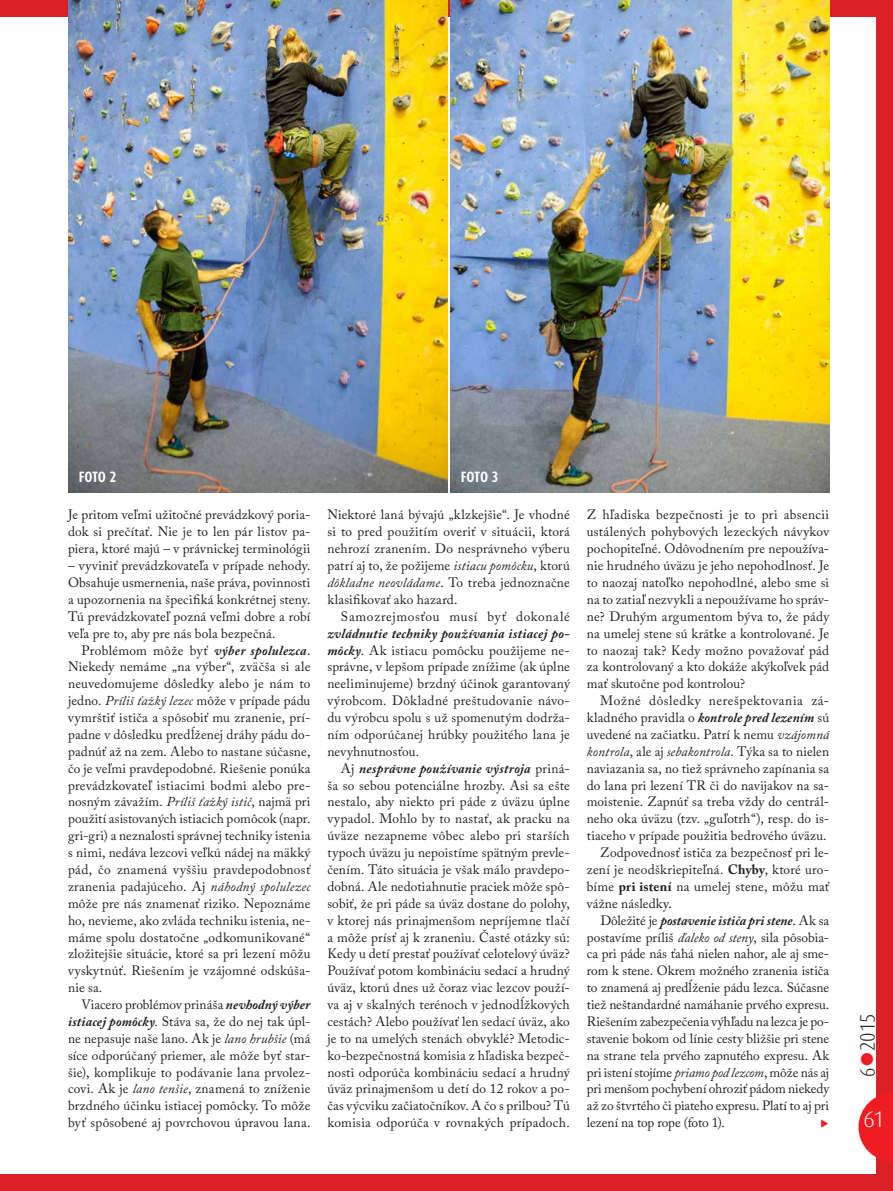
<style>
.page{position:relative;width:893px;height:1191px;background:#da2128}
.page>*{position:absolute;margin:0;border:0;box-sizing:border-box;transform-origin:0 0}
.t1{font:300 22.5px "Dax Pro";color:#fff}
.t2{font:300 condensed 21px "Dax Pro";color:#231f20}
.t3{font:700 condensed 15px "Dax Pro";letter-spacing:-.02em;color:#fff}
.t4{font:13.5px/16.8px "Adobe Caslon Pro";letter-spacing:.01em;color:#231f20;text-align:justify}
.t5{font:13.5px "Adobe Caslon Pro";letter-spacing:-.01em;color:#231f20}
.t6{font:italic 700 13.5px "Adobe Caslon Pro";color:#231f20}
.t7{font:13.5px "Adobe Caslon Pro";letter-spacing:.045em;color:#231f20}
.t8{font:13.5px "Adobe Caslon Pro";letter-spacing:.05em;color:#231f20}
.s1{font-weight:700;font-style:italic}
.s2{font-style:italic}
.s3{font-weight:700}
.s4{font-weight:400;font-style:normal}
.s5{color:#ee1d23}
</style>
<div class="page">
<div style="left:0;top:17px;width:876px;height:1157px;background:#fff"></div>
<svg style="left:858px;top:1093px;width:35px;height:68px"></svg>
<img style="left:450px;top:0;width:379px;height:493px">
<img style="left:68px;top:0;width:379px;height:493px">
<p class="t3" style="left:79px;top:467px;width:39px">FOTO 2</p>
<p class="t3" style="left:461px;top:467px;width:39px">FOTO 3</p>
<p class="t4" style="left:68px;top:506px;width:244px">Je pritom veľmi užitočné prevádzkový poria&shy;dok si prečítať. Nie je to len pár listov pa&shy;piera, ktoré majú – v právnickej terminológii</p>
<p class="t4" style="left:68px;top:557px;width:244px">– vyviniť prevádzkovateľa v prípade nehody.<br>Obsahuje usmernenia, naše práva, povinnosti a upozornenia na špecifiká konkrétnej steny.<br>Tú prevádzkovateľ pozná veľmi dobre a robí veľa pre to, aby pre nás bola bezpečná.</p>
<p class="t4" style="left:68px;top:641px;width:244px;text-indent:13px">Problémom môže byť <span class="s1">výber spolulezca</span>.<br>Niekedy nemáme „na výber“, zväčša si ale neuvedomujeme dôsledky alebo je nám to jedno. <span class="s2">Príliš ťažký lezec</span> môže v prípade pádu vymrštiť ističa a spôsobiť mu zranenie, prí&shy;padne v dôsledku predĺženej dráhy pádu do&shy;padnúť až na zem. Alebo to nastane súčasne, čo je veľmi pravdepodobné. Riešenie ponúka prevádzkovateľ istiacimi bodmi alebo pre&shy;nosným závažím. <span class="s2">Príliš ťažký istič</span>, najmä pri použití asistovaných istiacich pomôcok (napr. gri-gri) a neznalosti správnej techniky istenia s nimi, nedáva lezcovi veľkú nádej na mäkký pád, čo znamená vyššiu pravdepodobnosť zranenia padajúceho. Aj <span class="s2">náhodný spolulezec </span>môže pre nás znamenať riziko. Nepoznáme ho, nevieme, ako zvláda techniku istenia, ne&shy;máme spolu dostatočne „odkomunikované“ zložitejšie situácie, ktoré sa pri lezení môžu vyskytnúť. Riešením je vzájomné odskúša&shy;nie sa.</p>
<p class="t4" style="left:68px;top:996px;width:244px;text-indent:13px">Viacero problémov prináša <span class="s1">nevhodný výber istiacej pomôcky</span>. Stáva sa, že do nej tak úpl&shy;ne nepasuje naše lano. Ak je <span class="s2">lano hrubšie</span> (má síce odporúčaný priemer, ale môže byť star&shy;šie), komplikuje to podávanie lana prvolez&shy;covi. Ak je <span class="s2">lano tenšie</span>, znamená to zníženie brzdného účinku istiacej pomôcky. To môže byť spôsobené aj povrchovou úpravou lana.</p>
<p class="t4" style="left:327px;top:506px;width:244px">Niektoré laná bývajú „klzkejšie“. Je vhodné si to pred použitím overiť v situácii, ktorá nehrozí zranením. Do nesprávneho výberu patrí aj to, že požijeme <span class="s2">istiacu pomôcku</span>, ktorú <span class="s2">dôkladne neovládame</span>. To treba jednoznačne klasifikovať ako hazard.</p>
<p class="t8" style="left:341px;top:608px;width:230px">Samozrejmosťou musí byť dokonalé</p>
<p class="t4" style="left:327px;top:624px;width:244px"><span class="s1">zvládnutie techniky používania istiacej po&shy;môcky</span>. Ak istiacu pomôcku použijeme ne&shy;správne, v lepšom prípade znížime (ak úplne neeliminujeme) brzdný účinok garantovaný výrobcom. Dôkladné preštudovanie návo&shy;du výrobcu spolu s už spomenutým dodrža&shy;ním odporúčanej hrúbky použitého lana je nevyhnutnosťou.</p>
<p class="t4" style="left:327px;top:759px;width:244px;text-indent:13px">Aj <span class="s1">nesprávne používanie výstroja</span> priná&shy;ša so sebou potenciálne hrozby. Asi sa ešte nestalo, aby niekto pri páde z úväzu úplne vypadol. Mohlo by to nastať, ak pracku na úväze nezapneme vôbec alebo pri starších typoch úväzu ju nepoistíme spätným prevle&shy;čením. Táto situácia je však málo pravdepo&shy;dobná. Ale nedotiahnutie praciek môže spô&shy;sobiť, že pri páde sa úväz dostane do polohy, v ktorej nás prinajmenšom nepríjemne tlačí a môže prísť aj k zraneniu. Časté otázky sú:<br>Kedy u detí prestať používať celotelový úväz?<br>Používať potom kombináciu sedací a hrudný úväz, ktorú dnes už čoraz viac lezcov použí&shy;va aj v skalných terénoch v jednodĺžkových cestách? Alebo používať len sedací úväz, ako je to na umelých stenách obvyklé? Metodic&shy;ko-bezpečnostná komisia z hľadiska bezpeč&shy;nosti odporúča kombináciu sedací a hrudný úväz prinajmenšom u detí do 12 rokov a po&shy;čas výcviku začiatočníkov. A čo s prilbou? Tú komisia odporúča v rovnakých prípadoch.</p>
<p class="t4" style="left:587px;top:506px;width:244px">Z hľadiska bezpečnosti je to pri absencii ustálených pohybových lezeckých návykov pochopiteľné. Odôvodnením pre nepoužíva&shy;nie hrudného úväzu je jeho nepohodlnosť. Je to naozaj natoľko nepohodlné, alebo sme si na to zatiaľ nezvykli a nepoužívame ho správ&shy;ne? Druhým argumentom býva to, že pády na umelej stene sú krátke a kontrolované. Je to naozaj tak? Kedy možno považovať pád za kontrolovaný a kto dokáže akýkoľvek pád mať skutočne pod kontrolou?</p>
<p class="t7" style="left:600px;top:692px;width:229px">Možné dôsledky nerešpektovania zá-</p>
<p class="t4" style="left:587px;top:709px;width:244px">kladného pravidla o <span class="s1">kontrole pred lezením</span> sú</p>
<p class="t4" style="left:587px;top:726px;width:244px">uvedené na začiatku. Patrí k nemu <span class="s2">vzájomná</span></p>
<p class="t4" style="left:587px;top:742px;width:244px"><span class="s2">kontrola</span>, ale aj <span class="s2">sebakontrola</span>. Týka sa to nielen</p>
<p class="t4" style="left:587px;top:759px;width:244px">naviazania sa, no tiež správneho zapínania sa</p>
<p class="t4" style="left:587px;top:776px;width:244px">do lana pri lezení TR či do navijakov na sa-</p>
<p class="t4" style="left:587px;top:793px;width:244px">moistenie. Zapnúť sa treba vždy do centrál-</p>
<p class="t4" style="left:587px;top:810px;width:244px">neho oka úväzu (tzv. „guľotrh“), resp. do is-</p>
<p class="t4" style="left:587px;top:827px;width:241px">tiaceho v prípade použitia bedrového úväzu.</p>
<p class="t4" style="left:600px;top:844px;width:230px">Zodpovednosť ističa za bezpečnosť pri le-</p>
<p class="t4" style="left:587px;top:861px;width:244px">zení je neodškriepiteľná. <span class="s3">Chyby</span>, ktoré uro-</p>
<p class="t4" style="left:587px;top:877px;width:244px">bíme <span class="s3">pri istení</span> na umelej stene, môžu mať</p>
<p class="t4" style="left:587px;top:894px;width:86px">vážne následky.</p>
<p class="t6" style="left:600px;top:912px;width:230px"><span class="s4">Dôležité je</span> postavenie ističa pri stene<span class="s4">. Ak sa</span></p>
<p class="t4" style="left:587px;top:928px;width:244px">postavíme príliš <span class="s2">ďaleko od steny</span>, sila pôsobia-</p>
<p class="t4" style="left:587px;top:945px;width:244px">ca pri páde nás ťahá nielen nahor, ale aj sme-</p>
<p class="t4" style="left:587px;top:962px;width:244px">rom k stene. Okrem možného zranenia ističa</p>
<p class="t4" style="left:587px;top:979px;width:244px">to znamená aj predĺženie pádu lezca. Súčasne</p>
<p class="t4" style="left:587px;top:996px;width:244px">tiež neštandardné namáhanie prvého expresu.</p>
<p class="t4" style="left:587px;top:1012px;width:244px">Riešením zabezpečenia výhľadu na lezca je po-</p>
<p class="t4" style="left:587px;top:1029px;width:244px">stavenie bokom od línie cesty bližšie pri stene</p>
<p class="t4" style="left:587px;top:1046px;width:244px">na strane tela prvého zapnutého expresu. Ak</p>
<p class="t5" style="left:587px;top:1064px;width:244px">pri istení stojíme <span class="s2">priamo pod lezcom</span>, môže nás aj</p>
<p class="t4" style="left:587px;top:1080px;width:244px">pri menšom pochybení ohroziť pádom niekedy</p>
<p class="t4" style="left:587px;top:1097px;width:244px">až zo štvrtého či piateho expresu. Platí to aj pri</p>
<p class="t5" style="left:587px;top:1114px;width:140px">lezení na top rope (foto 1).</p>
<h2 class="t2" style="left:854px;top:1076px;width:64px;rotate:-90deg">6<span class="s5">●</span>2015</h2>
<h1 class="t1" style="left:863px;top:1104px;width:21px">61</h1>
</div>
